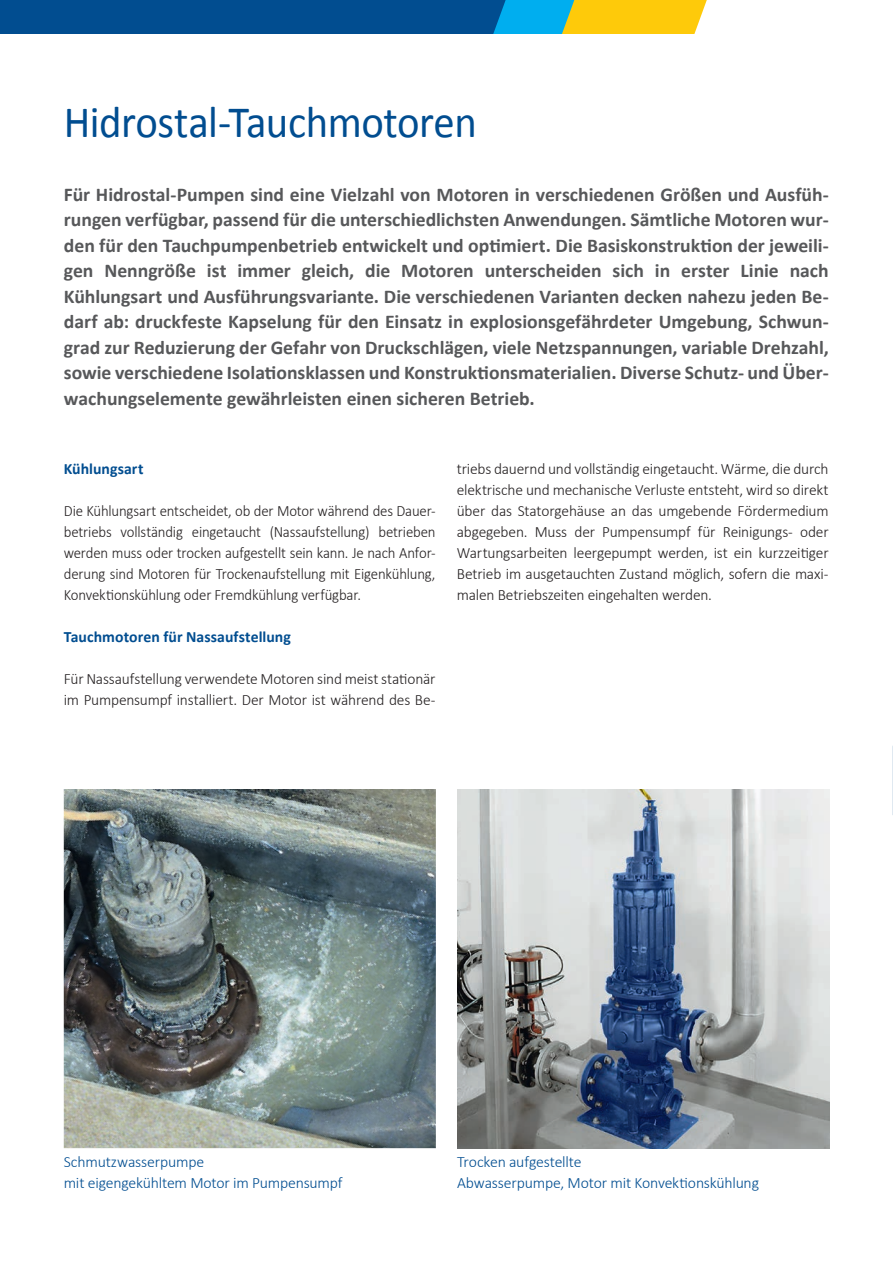
<style>
.page{position:relative;width:893px;height:1263px;background:#fff}
.page>*{position:absolute;margin:0;border:0;box-sizing:border-box;transform-origin:0 0}
.t1{font:45px "Calibri";letter-spacing:-.01em;color:#014d90;scale:.95 1}
.t2{font:700 19.5px/25.5px "Calibri";letter-spacing:-.005em;color:#57585a;text-align:justify}
.t3{font:300 15.75px/21px "Calibri";letter-spacing:-.015em;color:#231f20}
.t4{font:300 15.75px/21px "Calibri";letter-spacing:-.015em;color:#231f20;text-align:justify;scale:.94 1}
.t5{font:300 15.75px/21px "Calibri";letter-spacing:-.015em;color:#014d90}
.t6{font:700 15.75px "Calibri";letter-spacing:.005em;color:#014d90}
</style>
<div class="page">
<img style="left:457px;top:789px;width:372px;height:359px">
<img style="left:64px;top:789px;width:372px;height:359px">
<svg style="left:816px;top:746px;width:77px;height:207px"></svg>
<svg style="left:0;top:0;width:707px;height:34px"></svg>
<h1 class="t1" style="left:64px;top:91px;width:436px">Hidrostal-Tauchmotoren</h1>
<p class="t2" style="left:64px;top:181px;width:766px">Für Hidrostal-Pumpen sind eine Vielzahl von Motoren in verschiedenen Größen und Ausfüh&shy;rungen verfügbar, passend für die unterschiedlichsten Anwendungen. Sämtliche Motoren wur&shy;den für den Tauchpumpenbetrieb entwickelt und optimiert. Die Basiskonstruktion der jeweili&shy;gen Nenngröße ist immer gleich, die Motoren unterscheiden sich in erster Linie nach Kühlungsart und Ausführungsvariante. Die verschiedenen Varianten decken nahezu jeden Be&shy;darf ab: druckfeste Kapselung für den Einsatz in explosionsgefährdeter Umgebung, Schwun&shy;grad zur Reduzierung der Gefahr von Druckschlägen, viele Netzspannungen, variable Drehzahl, sowie verschiedene Isolationsklassen und Konstruktionsmaterialien. Diverse Schutz- und Über&shy;wachungselemente gewährleisten einen sicheren Betrieb.</p>
<p class="t6" style="left:64px;top:458px;width:81px">Kühlungsart</p>
<p class="t4" style="left:64px;top:500px;width:397px">Die Kühlungsart entscheidet, ob der Motor während des Dauer&shy;betriebs vollständig eingetaucht (Nassaufstellung) betrieben werden muss oder trocken aufgestellt sein kann. Je nach Anfor&shy;derung sind Motoren für Trockenaufstellung mit Eigenkühlung, Konvektionskühlung oder Fremdkühlung verfügbar.</p>
<p class="t6" style="left:64px;top:626px;width:229px">Tauchmotoren für Nassaufstellung</p>
<p class="t3" style="left:64px;top:668px;width:373px">Für Nassaufstellung verwendete Motoren sind meist stationär im Pumpensumpf installiert. Der Motor ist während des Be-</p>
<p class="t3" style="left:457px;top:458px;width:373px;text-align:justify">triebs dauernd und vollständig eingetaucht. Wärme, die durch elektrische und mechanische Verluste entsteht, wird so direkt über das Statorgehäuse an das umgebende Fördermedium abgegeben. Muss der Pumpensumpf für Reinigungs- oder Wartungsarbeiten leergepumpt werden, ist ein kurzzeitiger Betrieb im ausgetauchten Zustand möglich, sofern die maxi&shy;malen Betriebszeiten eingehalten werden.</p>
<p class="t5" style="left:64px;top:1151px;width:280px">Schmutzwasserpumpe<br>mit eigengekühltem Motor im Pumpensumpf</p>
<p class="t5" style="left:457px;top:1151px;width:303px">Trocken aufgestellte<br>Abwasserpumpe, Motor mit Konvektionskühlung</p>
</div>
